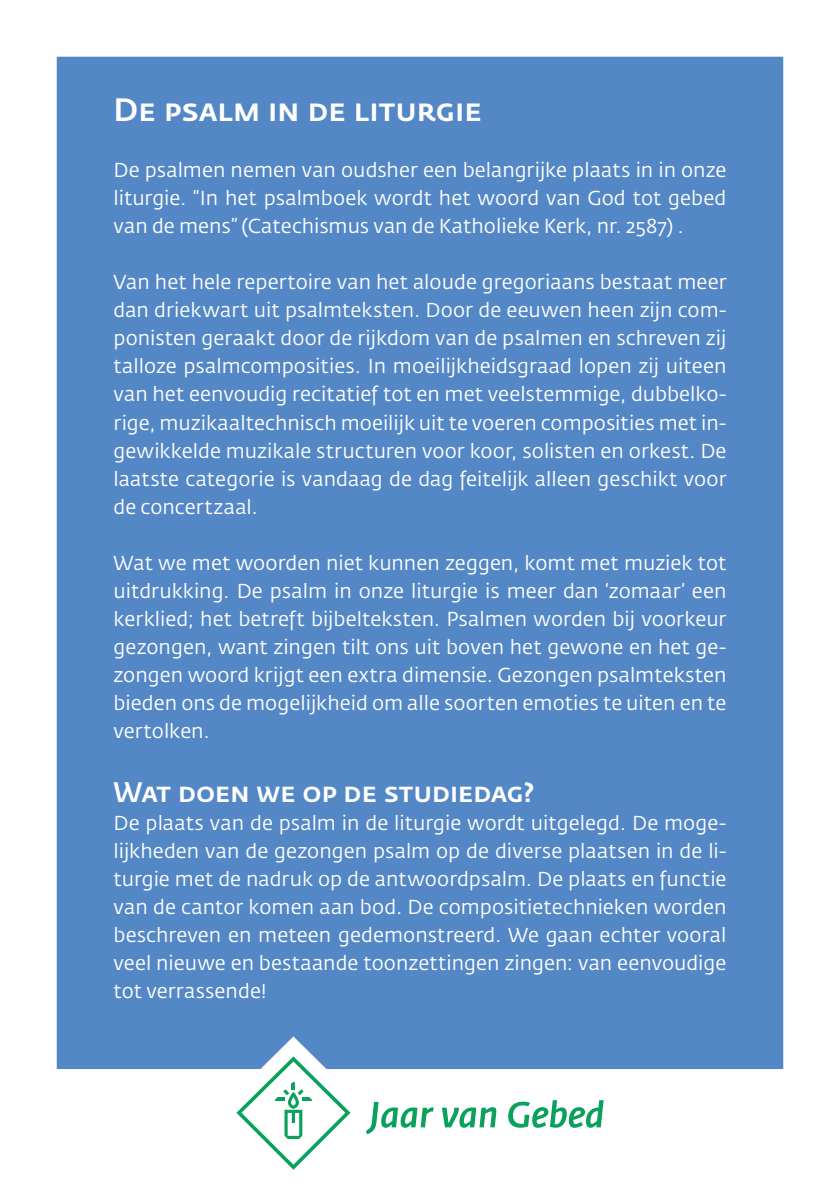
<style>
.page{position:relative;width:840px;height:1191px;background:#fff}
.page>*{position:absolute;margin:0;border:0;box-sizing:border-box;transform-origin:0 0}
.t1{font:500 32px "Fedra Sans Std";letter-spacing:-.005em;color:#fff}
.t2{font:500 28px "Fedra Sans Std";letter-spacing:-.01em;color:#fff}
.t3{font:20px/28px "Fedra Sans Std";color:#fff;text-align:justify}
</style>
<div class="page">
<div style="left:57px;top:57px;width:725px;height:1012px;background:#5387c6"></div>
<svg style="left:196px;top:1016px;width:407px;height:154px"></svg>
<h1 class="t1" style="left:113px;top:90px;width:370px">De psalm in de liturgie</h1>
<p class="t3" style="left:113px;top:156px;width:614px">De psalmen nemen van oudsher een belangrijke plaats in in onze liturgie. “In het psalmboek wordt het woord van God tot gebed van de mens” (Catechismus van de Katholieke Kerk, nr. 2587) .</p>
<p class="t3" style="left:113px;top:268px;width:614px">Van het hele repertoire van het aloude gregoriaans bestaat meer dan driekwart uit psalmteksten. Door de eeuwen heen zijn com&shy;ponisten geraakt door de rijkdom van de psalmen en schreven zij talloze psalmcomposities. In moeilijkheidsgraad lopen zij uiteen van het eenvoudig recitatief tot en met veelstemmige, dubbelko&shy;rige, muzikaaltechnisch moeilijk uit te voeren composities met in&shy;gewikkelde muzikale structuren voor koor, solisten en orkest. De laatste categorie is vandaag de dag feitelijk alleen geschikt voor de concertzaal.</p>
<p class="t3" style="left:113px;top:548px;width:614px">Wat we met woorden niet kunnen zeggen, komt met muziek tot uitdrukking. De psalm in onze liturgie is meer dan ‘zomaar’ een kerklied; het betreft bijbelteksten. Psalmen worden bij voorkeur gezongen, want zingen tilt ons uit boven het gewone en het ge&shy;zongen woord krijgt een extra dimensie. Gezongen psalmteksten bieden ons de mogelijkheid om alle soorten emoties te uiten en te vertolken.</p>
<h2 class="t2" style="left:113px;top:774px;width:422px">Wat doen we op de studiedag?</h2>
<p class="t3" style="left:113px;top:809px;width:614px">De plaats van de psalm in de liturgie wordt uitgelegd. De moge&shy;lijkheden van de gezongen psalm op de diverse plaatsen in de li&shy;turgie met de nadruk op de antwoordpsalm. De plaats en functie van de cantor komen aan bod. De compositietechnieken worden beschreven en meteen gedemonstreerd. We gaan echter vooral veel nieuwe en bestaande toonzettingen zingen: van eenvoudige tot verrassende!</p>
</div>
